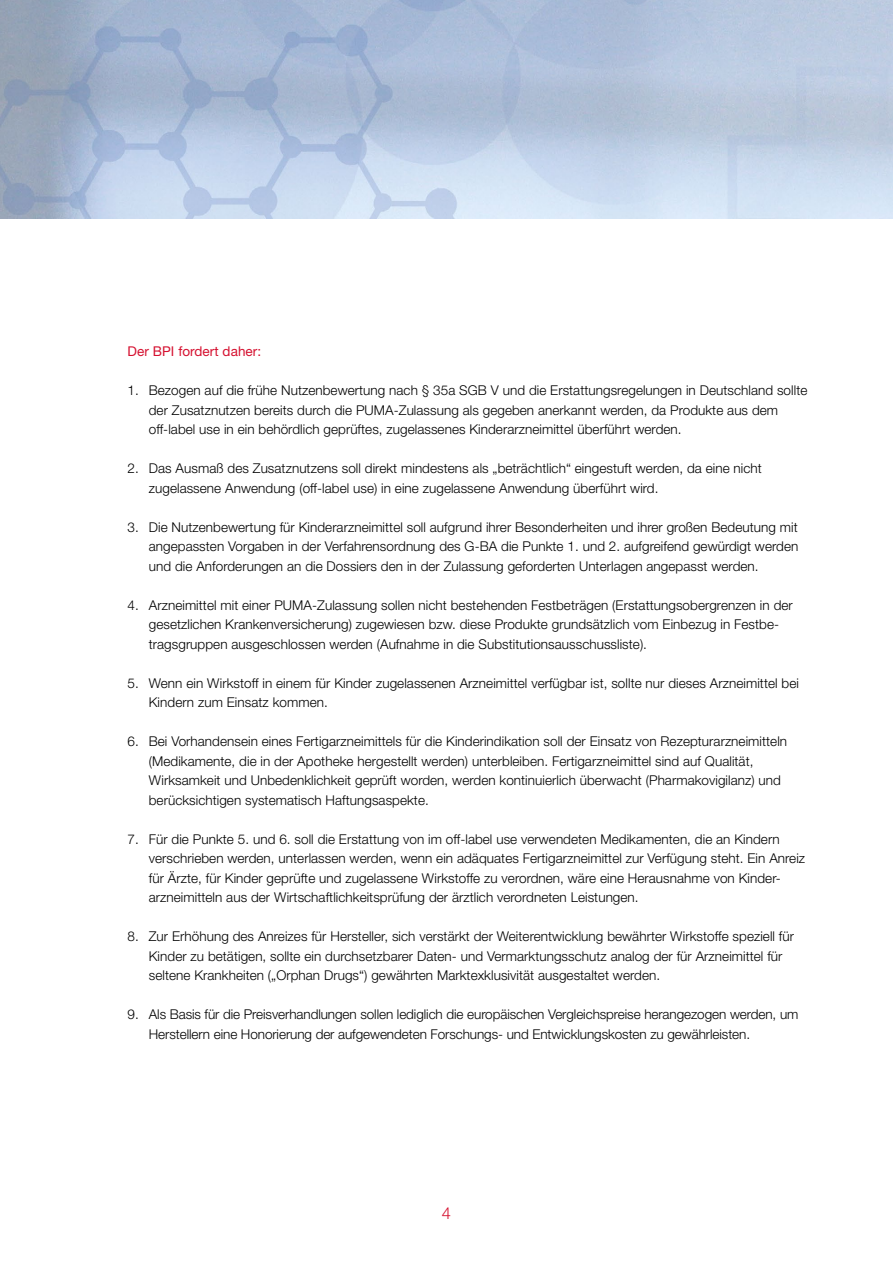
<style>
.page{position:relative;width:893px;height:1276px;background:#fff}
.page>*{position:absolute;margin:0;border:0;box-sizing:border-box;transform-origin:0 0}
.t1{font:300 16.5px "Helvetica Neue";color:#d51130}
.t2{font:300 13.5px/19.5px "Helvetica Neue";letter-spacing:.005em;color:#000}
.t3{font:13.5px "Helvetica Neue";letter-spacing:.005em;color:#d51130}
</style>
<div class="page">
<img style="left:0;top:0;width:893px;height:219px">
<p class="t3" style="left:128px;top:343px;width:135px">Der BPI fordert daher:</p>
<p class="t2" style="left:149px;top:380px;width:660px;text-indent:-21px">1. Bezogen auf die frühe Nutzenbewertung nach § 35a SGB V und die Erstattungsregelungen in Deutschland sollte der Zusatznutzen bereits durch die PUMA-Zulassung als gegeben anerkannt werden, da Produkte aus dem off-label use in ein behördlich geprüftes, zugelassenes Kinderarzneimittel überführt werden.</p>
<p class="t2" style="left:149px;top:458px;width:614px;text-indent:-21px">2. Das Ausmaß des Zusatznutzens soll direkt mindestens als „beträchtlich“ eingestuft werden, da eine nicht zugelassene Anwendung (off-label use) in eine zugelassene Anwendung überführt wird.</p>
<p class="t2" style="left:149px;top:517px;width:651px;text-align:justify;text-indent:-21px">3. Die Nutzenbewertung für Kinderarzneimittel soll aufgrund ihrer Besonderheiten und ihrer großen Bedeutung mit angepassten Vorgaben in der Verfahrensordnung des G-BA die Punkte 1. und 2. aufgreifend gewürdigt werden und die Anforderungen an die Dossiers den in der Zulassung geforderten Unterlagen angepasst werden.</p>
<p class="t2" style="left:149px;top:595px;width:645px;text-indent:-21px">4. Arzneimittel mit einer PUMA-Zulassung sollen nicht bestehenden Festbeträgen (Erstattungsobergrenzen in der gesetzlichen Krankenversicherung) zugewiesen bzw. diese Produkte grundsätzlich vom Einbezug in Festbe&shy;tragsgruppen ausgeschlossen werden (Aufnahme in die Substitutionsausschussliste).</p>
<p class="t2" style="left:149px;top:673px;width:652px;text-indent:-21px">5. Wenn ein Wirkstoff in einem für Kinder zugelassenen Arzneimittel verfügbar ist, sollte nur dieses Arzneimittel bei<br>Kindern zum Einsatz kommen.</p>
<p class="t2" style="left:149px;top:731px;width:640px;text-indent:-21px">6. Bei Vorhandensein eines Fertigarzneimittels für die Kinderindikation soll der Einsatz von Rezepturarzneimitteln (Medikamente, die in der Apotheke hergestellt werden) unterbleiben. Fertigarzneimittel sind auf Qualität, Wirksamkeit und Unbedenklichkeit geprüft worden, werden kontinuierlich überwacht (Pharmakovigilanz) und berücksichtigen systematisch Haftungsaspekte.</p>
<p class="t2" style="left:149px;top:829px;width:658px;text-indent:-21px">7. Für die Punkte 5. und 6. soll die Erstattung von im off-label use verwendeten Medikamenten, die an Kindern verschrieben werden, unterlassen werden, wenn ein adäquates Fertigarzneimittel zur Verfügung steht. Ein Anreiz für Ärzte, für Kinder geprüfte und zugelassene Wirkstoffe zu verordnen, wäre eine Herausnahme von Kinder&shy;arzneimitteln aus der Wirtschaftlichkeitsprüfung der ärztlich verordneten Leistungen.</p>
<p class="t2" style="left:149px;top:926px;width:647px;text-indent:-21px">8. Zur Erhöhung des Anreizes für Hersteller, sich verstärkt der Weiterentwicklung bewährter Wirkstoffe speziell für<br>Kinder zu betätigen, sollte ein durchsetzbarer Daten- und Vermarktungsschutz analog der für Arzneimittel für seltene Krankheiten („Orphan Drugs“) gewährten Marktexklusivität ausgestaltet werden.</p>
<p class="t2" style="left:149px;top:1004px;width:651px;text-indent:-21px">9. Als Basis für die Preisverhandlungen sollen lediglich die europäischen Vergleichspreise herangezogen werden, um<br>Herstellern eine Honorierung der aufgewendeten Forschungs- und Entwicklungskosten zu gewährleisten.</p>
<p class="t1" style="left:442px;top:1202px;width:11px">4</p>
</div>
